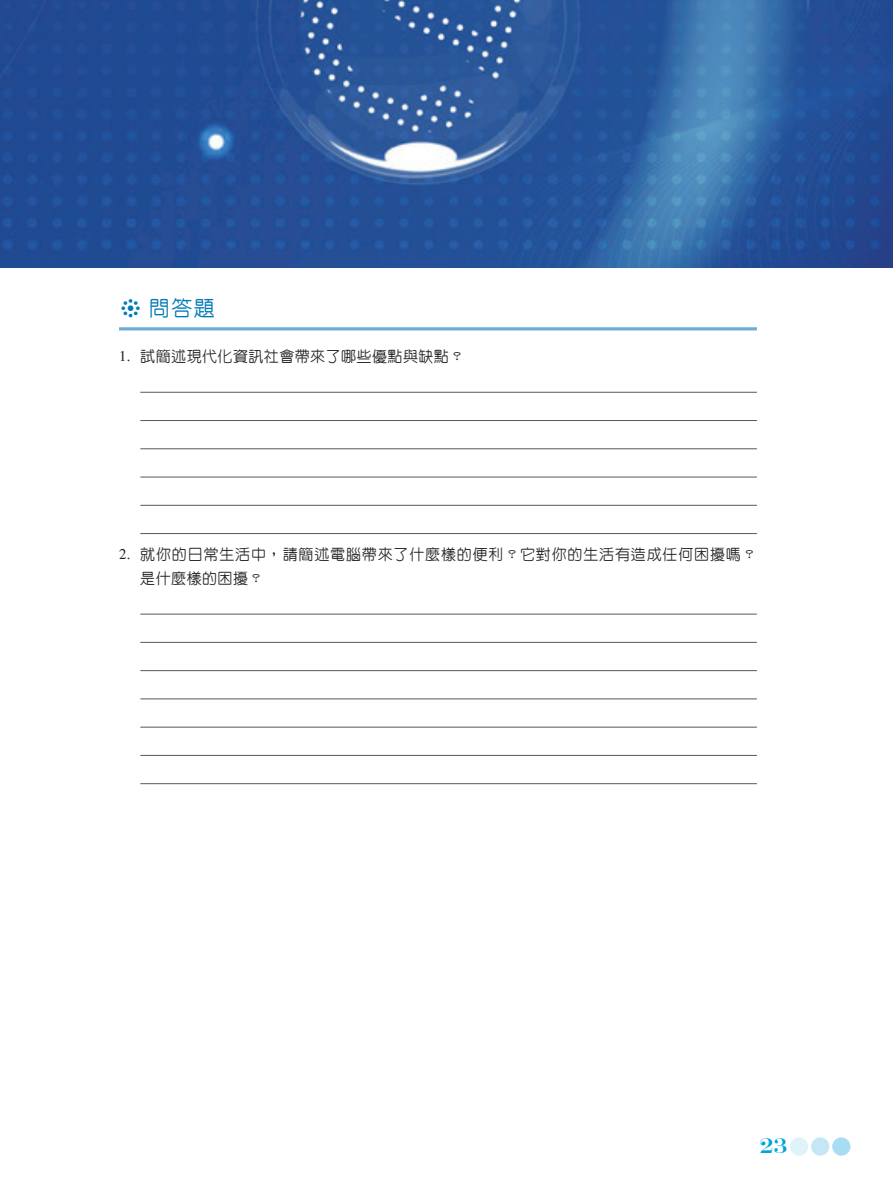
<style>
.page{position:relative;width:893px;height:1191px;background:#fff}
.page>*{position:absolute;margin:0;border:0;box-sizing:border-box;transform-origin:0 0}
.t1{font:500 21px "Yen Round";color:#007ab6}
.t2{font:21px "Engravers";color:#00a4da}
.t3{font:500 15px/24px "Yen Round";letter-spacing:.055em;color:#231f20}
.t4{font:500 15px "Yen Round";letter-spacing:.03em;color:#231f20}
.s1{font-family:"Circle Things 2";font-weight:400}
.s2{font-family:"Times";font-weight:400;font-size:14.7px}
</style>
<div class="page">
<img style="left:0;top:0;width:893px;height:267px">
<div style="left:832px;top:1137px;width:18px;height:18px;background:#a8dcf2;border-radius:50%"></div>
<div style="left:811px;top:1137px;width:18px;height:18px;background:#c5e7f5;border-radius:50%"></div>
<div style="left:790px;top:1137px;width:18px;height:18px;background:#e1f3fa;border-radius:50%"></div>
<hr style="left:119px;top:327px;width:638px;height:3px;background:#6dacd5">
<hr style="left:140px;top:392px;width:617px;height:1px;background:#57585a">
<hr style="left:140px;top:420px;width:617px;height:1px;background:#57585a">
<hr style="left:140px;top:448px;width:617px;height:1px;background:#57585a">
<hr style="left:140px;top:477px;width:617px;height:1px;background:#57585a">
<hr style="left:140px;top:505px;width:617px;height:1px;background:#57585a">
<hr style="left:140px;top:533px;width:617px;height:1px;background:#57585a">
<hr style="left:140px;top:614px;width:617px;height:1px;background:#57585a">
<hr style="left:140px;top:642px;width:617px;height:1px;background:#57585a">
<hr style="left:140px;top:670px;width:617px;height:1px;background:#57585a">
<hr style="left:140px;top:698px;width:617px;height:1px;background:#57585a">
<hr style="left:140px;top:727px;width:617px;height:1px;background:#57585a">
<hr style="left:140px;top:755px;width:617px;height:1px;background:#57585a">
<hr style="left:140px;top:783px;width:617px;height:1px;background:#57585a">
<h1 class="t1" style="left:119px;top:297px;width:97px"><span class="s1">h</span> 問答題</h1>
<p class="t4" style="left:119px;top:348px;width:347px"><span class="s2">1.</span> 試簡述現代化資訊社會帶來了哪些優點與缺點？</p>
<p class="t3" style="left:140px;top:542px;width:618px;text-indent:-21px"><span class="s2">2.</span> 就你的日常生活中，請簡述電腦帶來了什麼樣的便利？它對你的生活有造成任何困擾嗎？是什麼樣的困擾？</p>
<h1 class="t2" style="left:760px;top:1133px;width:29px">23</h1>
</div>
